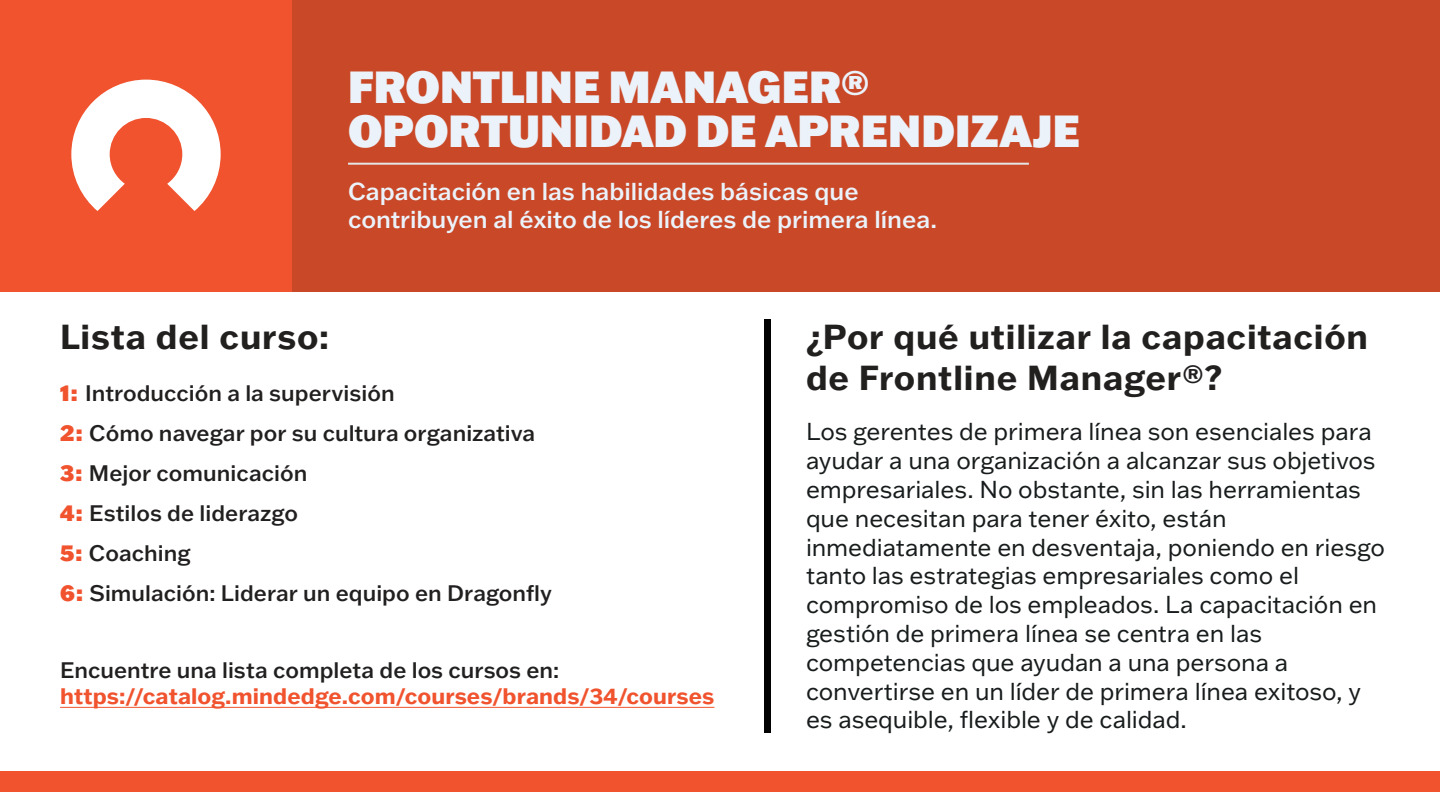
<style>
.page{position:relative;width:1440px;height:792px;background:#fff}
.page>*{position:absolute;margin:0;border:0;box-sizing:border-box;transform-origin:0 0}
.t1{font:900 44px/44px "Franklin Gothic ATF";color:#ebf2fa}
.t2{font:700 34px/40.8px "Franklin Gothic ATF";letter-spacing:.025em;color:#221f1f}
.t3{font:24px/28.8px "Franklin Gothic ATF";letter-spacing:-.005em;color:#181c1d}
.t4{font:500 24px/28.8px "Franklin Gothic ATF";color:#ebf2fa}
.t5{font:500 22px/40px "Franklin Gothic ATF";color:#221f1f}
.t6{font:700 22px "Franklin Gothic ATF";letter-spacing:.005em;color:#f0532e}
.s1{font-weight:900;color:#f0532e}
</style>
<div class="page">
<div style="left:292px;top:0;width:1148px;height:292px;background:#c94827"></div>
<div style="left:0;top:771px;width:1440px;height:21px;background:#f0532e"></div>
<div style="left:0;top:0;width:292px;height:292px;background:#f0532e"></div>
<hr style="left:348px;top:163px;width:681px;height:2px;background:#e5e5e6">
<hr style="left:60px;top:707px;width:654px;height:1px;background:#f0532e">
<div style="left:764px;top:320px;width:6px;height:413px;background:#020203"></div>
<svg style="left:71px;top:80px;width:150px;height:131px"></svg>
<h1 class="t1" style="left:348px;top:66px;width:734px">FRONTLINE MANAGER®<br>OPORTUNIDAD DE APRENDIZAJE</h1>
<p class="t4" style="left:348px;top:179px;width:590px">Capacitación en las habilidades básicas que contribuyen al éxito de los líderes de primera línea.</p>
<h2 class="t2" style="left:60px;top:320px;width:270px">Lista del curso:</h2>
<p class="t5" style="left:60px;top:375px;width:494px"><span class="s1">1:</span> Introducción a la supervisión<br><span class="s1">2:</span> Cómo navegar por su cultura organizativa<br><span class="s1">3:</span> Mejor comunicación<br><span class="s1">4:</span> Estilos de liderazgo<br><span class="s1">5:</span> Coaching<br><span class="s1">6:</span> Simulación: Liderar un equipo en Dragonfly</p>
<p class="t5" style="left:60px;top:652px;width:501px">Encuentre una lista completa de los cursos en:</p>
<p class="t6" style="left:60px;top:688px;width:656px">https://catalog.mindedge.com/courses/brands/34/courses</p>
<h2 class="t2" style="left:806px;top:320px;width:563px">¿Por qué utilizar la capacitación de Frontline Manager®?</h2>
<p class="t3" style="left:806px;top:420px;width:580px">Los gerentes de primera línea son esenciales para ayudar a una organización a alcanzar sus objetivos empresariales. No obstante, sin las herramientas que necesitan para tener éxito, están inmediatamente en desventaja, poniendo en riesgo tanto las estrategias empresariales como el compromiso de los empleados. La capacitación en gestión de primera línea se centra en las competencias que ayudan a una persona a convertirse en un líder de primera línea exitoso, y es asequible, flexible y de calidad.</p>
</div>
